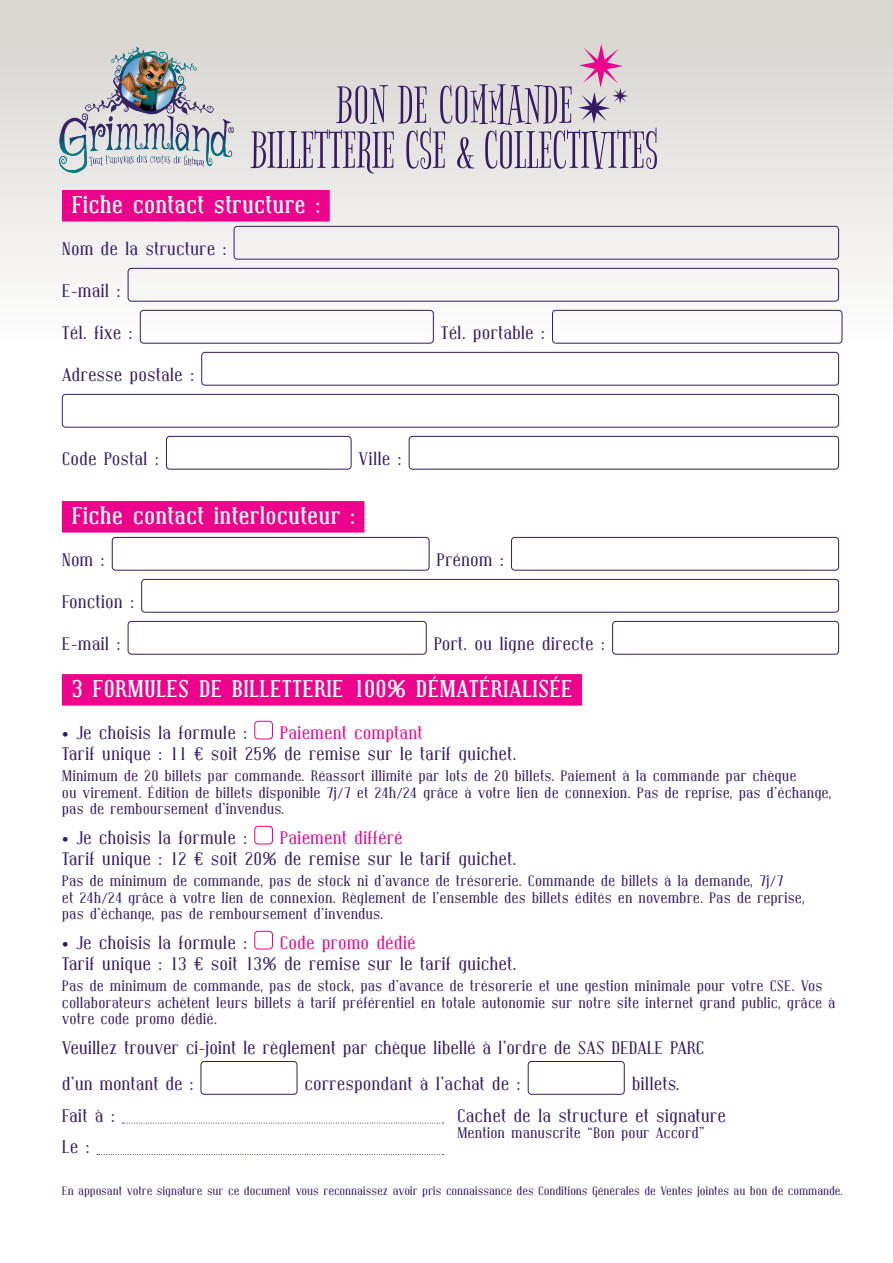
<style>
.page{position:relative;width:893px;height:1263px;background:#fff}
.page>*{position:absolute;margin:0;border:0;box-sizing:border-box;transform-origin:0 0}
.t1{font:52.5px/45px "Bigelow Rules";letter-spacing:-.01em;color:#351b62;text-align:center}
.t2{font:700 24px "Covington";color:#fff}
.t3{font:18px/36px "Covington";color:#351b62}
.t4{font:18px "Covington";color:#ed028c}
.t5{font:15px/16.5px "Covington";color:#351b62}
.t6{font:12px "Covington";letter-spacing:-.01em;color:#351b62}
</style>
<div class="page">
<div style="left:0;top:0;width:893px;height:345px;background:linear-gradient(to bottom,#d6d3ce,#fdfdfd)"></div>
<div style="left:62px;top:190px;width:268px;height:32px;background:#ed028c"></div>
<div style="left:62px;top:501px;width:302px;height:32px;background:#ed028c"></div>
<div style="left:62px;top:674px;width:520px;height:32px;background:#ed028c"></div>
<svg style="left:122px;top:1123px;width:322px;height:1px"></svg>
<svg style="left:97px;top:1154px;width:347px;height:1px"></svg>
<div style="left:234px;top:226px;width:605px;height:34px;border:1px solid #351b62;border-radius:3px"></div>
<div style="left:128px;top:268px;width:711px;height:34px;border:1px solid #351b62;border-radius:3px"></div>
<div style="left:140px;top:310px;width:294px;height:34px;border:1px solid #351b62;border-radius:3px"></div>
<div style="left:552px;top:310px;width:290px;height:34px;border:1px solid #351b62;border-radius:3px"></div>
<div style="left:201px;top:352px;width:638px;height:34px;border:1px solid #351b62;border-radius:3px"></div>
<div style="left:62px;top:394px;width:777px;height:34px;border:1px solid #351b62;border-radius:3px"></div>
<div style="left:166px;top:436px;width:185px;height:34px;border:1px solid #351b62;border-radius:3px"></div>
<div style="left:409px;top:436px;width:430px;height:34px;border:1px solid #351b62;border-radius:3px"></div>
<div style="left:112px;top:537px;width:317px;height:34px;border:1px solid #351b62;border-radius:3px"></div>
<div style="left:511px;top:537px;width:328px;height:34px;border:1px solid #351b62;border-radius:3px"></div>
<div style="left:141px;top:579px;width:698px;height:34px;border:1px solid #351b62;border-radius:3px"></div>
<div style="left:128px;top:621px;width:299px;height:34px;border:1px solid #351b62;border-radius:3px"></div>
<div style="left:612px;top:621px;width:227px;height:34px;border:1px solid #351b62;border-radius:3px"></div>
<div style="left:254px;top:721px;width:19px;height:18px;border:1px solid #ed028c;border-radius:3px"></div>
<div style="left:254px;top:826px;width:19px;height:18px;border:1px solid #ed028c;border-radius:3px"></div>
<div style="left:254px;top:931px;width:19px;height:18px;border:1px solid #ed028c;border-radius:3px"></div>
<div style="left:201px;top:1061px;width:96px;height:34px;border:1px solid #351b62;border-radius:3px"></div>
<div style="left:528px;top:1061px;width:97px;height:34px;border:1px solid #351b62;border-radius:3px"></div>
<svg style="left:578px;top:44px;width:50px;height:80px;background:#d3b3c6"></svg>
<img style="left:54px;top:37px;width:185px;height:140px">
<h1 class="t1" style="left:250px;top:83px;width:409px">BON DE COMMANDE<br>BILLETTERIE CSE &amp; COLLECTIVITES</h1>
<h2 class="t2" style="left:71px;top:193px;width:250px">Fiche contact structure :</h2>
<p class="t3" style="left:62px;top:231px;width:166px">Nom de la structure :</p>
<p class="t3" style="left:62px;top:273px;width:60px">E-mail :</p>
<p class="t3" style="left:62px;top:315px;width:72px">Tél. fixe :</p>
<p class="t3" style="left:441px;top:315px;width:106px">Tél. portable :</p>
<p class="t3" style="left:62px;top:357px;width:134px">Adresse postale :</p>
<p class="t3" style="left:62px;top:441px;width:99px">Code Postal :</p>
<p class="t3" style="left:359px;top:441px;width:45px">Ville :</p>
<h2 class="t2" style="left:71px;top:504px;width:285px">Fiche contact interlocuteur :</h2>
<p class="t3" style="left:62px;top:542px;width:44px">Nom :</p>
<p class="t3" style="left:437px;top:542px;width:69px">Prénom :</p>
<p class="t3" style="left:62px;top:584px;width:74px">Fonction :</p>
<p class="t3" style="left:62px;top:626px;width:60px">E-mail :</p>
<p class="t3" style="left:434px;top:626px;width:173px">Port. ou ligne directe :</p>
<h2 class="t2" style="left:71px;top:677px;width:503px">3 FORMULES DE BILLETTERIE 100% DÉMATÉRIALISÉE</h2>
<p class="t3" style="left:62px;top:715px;width:187px">• Je choisis la formule :</p>
<p class="t4" style="left:280px;top:724px;width:144px">Paiement comptant</p>
<p class="t3" style="left:62px;top:736px;width:456px">Tarif unique : 11 € soit 25% de remise sur le tarif guichet.</p>
<p class="t5" style="left:62px;top:768px;width:771px">Minimum de 20 billets par commande. Réassort illimité par lots de 20 billets. Paiement à la commande par chèque<br>ou virement. Édition de billets disponible 7j/7 et 24h/24 grâce à votre lien de connexion. Pas de reprise, pas d’échange, pas de remboursement d’invendus.</p>
<p class="t3" style="left:62px;top:820px;width:187px">• Je choisis la formule :</p>
<p class="t4" style="left:280px;top:829px;width:124px">Paiement différé</p>
<p class="t3" style="left:62px;top:841px;width:456px">Tarif unique : 12 € soit 20% de remise sur le tarif guichet.</p>
<p class="t5" style="left:62px;top:873px;width:745px">Pas de minimum de commande, pas de stock ni d’avance de trésorerie. Commande de billets à la demande, 7j/7<br>et 24h/24 grâce à votre lien de connexion. Règlement de l’ensemble des billets édités en novembre. Pas de reprise, pas d’échange, pas de remboursement d’invendus.</p>
<p class="t3" style="left:62px;top:925px;width:187px">• Je choisis la formule :</p>
<p class="t4" style="left:280px;top:934px;width:137px">Code promo dédié</p>
<p class="t3" style="left:62px;top:946px;width:456px">Tarif unique : 13 € soit 13% de remise sur le tarif guichet.</p>
<p class="t5" style="left:62px;top:978px;width:775px">Pas de minimum de commande, pas de stock, pas d’avance de trésorerie et une gestion minimale pour votre CSE. Vos collaborateurs achètent leurs billets à tarif préférentiel en totale autonomie sur notre site internet grand public, grâce à votre code promo dédié.</p>
<p class="t3" style="left:62px;top:1030px;width:644px">Veuillez trouver ci-joint le règlement par chèque libellé à l’ordre de SAS DEDALE PARC d’un montant de :</p>
<p class="t3" style="left:304px;top:1066px;width:218px">correspondant à l’achat de :</p>
<p class="t3" style="left:632px;top:1066px;width:50px">billets.</p>
<p class="t3" style="left:62px;top:1098px;width:55px">Fait à :</p>
<p class="t3" style="left:457px;top:1098px;width:270px">Cachet de la structure et signature</p>
<p class="t3" style="left:62px;top:1129px;width:29px">Le :</p>
<p class="t5" style="left:457px;top:1125px;width:249px">Mention manuscrite “Bon pour Accord”</p>
<p class="t6" style="left:62px;top:1185px;width:783px">En apposant votre signature sur ce document vous reconnaissez avoir pris connaissance des Conditions Générales de Ventes jointes au bon de commande.</p>
</div>
